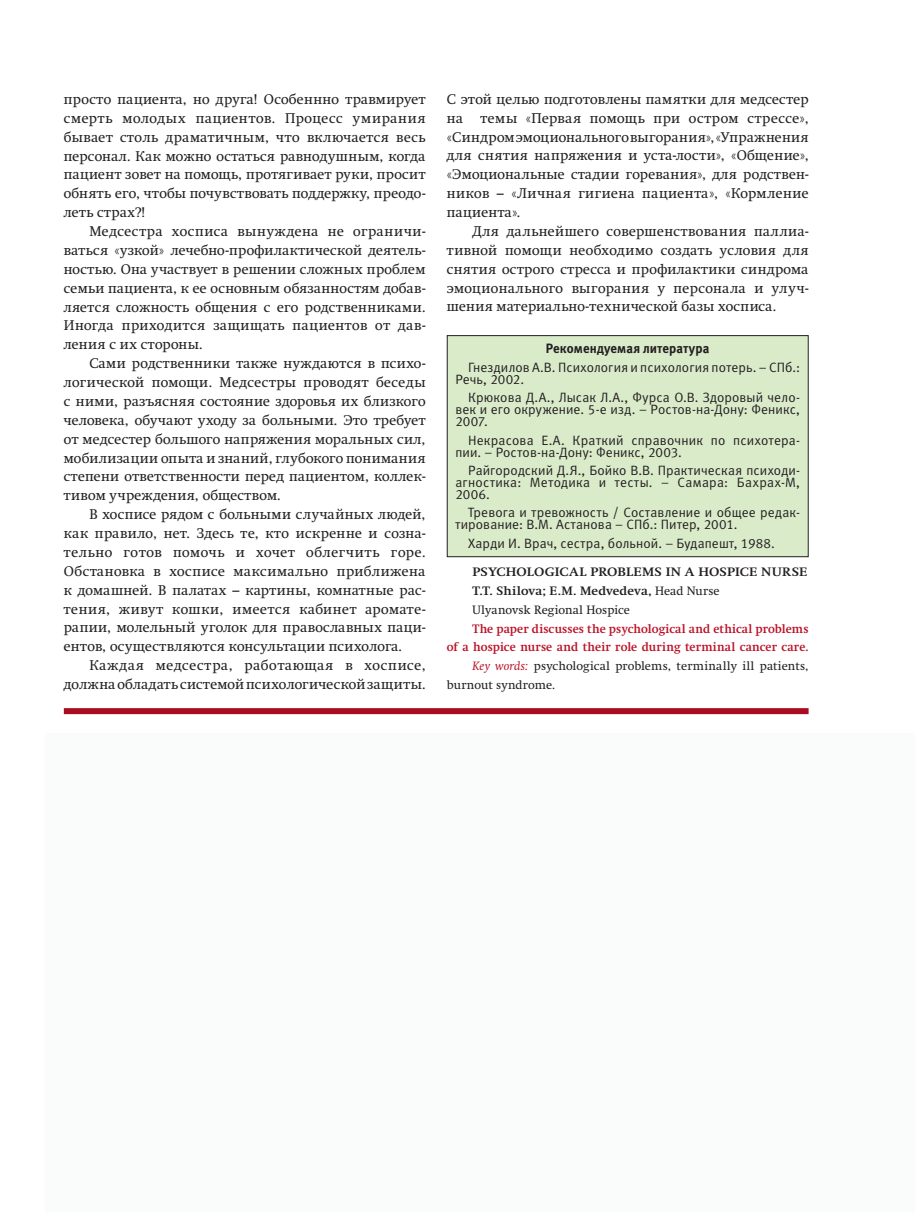
<style>
.page{position:relative;width:915px;height:1212px;background:#fff}
.page>*{position:absolute;margin:0;border:0;box-sizing:border-box;transform-origin:0 0}
.t1{font:13.95px/18.9px "Swift C";letter-spacing:.03em;color:#231f20;text-align:justify}
.t2{font:13.5px/12px "Meta C";letter-spacing:.01em;color:#231f20}
.t3{font:700 13.5px "Meta C";letter-spacing:.01em;color:#231f20;scale:.96 1}
.t4{font:700 12px "Swift C";letter-spacing:.015em;color:#ba1127;scale:.95 1}
.t5{font:700 12px/18.9px "Swift C";letter-spacing:.01em;color:#231f20;scale:1.11 1}
.t6{font:12px "Swift C";letter-spacing:.015em;color:#231f20}
.s1{font-weight:400}
.s2{font-style:italic;color:#ba1127}
</style>
<div class="page">
<div style="left:447px;top:336px;width:360px;height:221px;background:#daebca"></div>
<div style="left:446px;top:335px;width:362px;height:222px;border:1px solid #231f20"></div>
<div style="left:64px;top:708px;width:744px;height:6px;background:#a90c20"></div>
<div style="left:46px;top:733px;width:868px;height:479px;background:#fafbfb"></div>
<p class="t1" style="left:64px;top:90px;width:363px">просто пациента, но друга! Особеннно травмирует смерть молодых пациентов. Процесс умирания бывает столь драматичным, что включается весь персонал. Как можно остаться равнодушным, когда пациент зовет на помощь, протягивает руки, просит обнять его, чтобы почувствовать поддержку, преодо&shy;леть страх?!</p>
<p class="t1" style="left:64px;top:222px;width:363px;text-indent:26px">Медсестра хосписа вынуждена не ограничи&shy;ваться «узкой» лечебно-профилактической деятель&shy;ностью. Она участвует в решении сложных проблем семьи пациента, к ее основным обязанностям добав&shy;ляется сложность общения с его родственниками.<br>Иногда приходится защищать пациентов от дав&shy;ления с их стороны.</p>
<p class="t1" style="left:64px;top:354px;width:363px;text-indent:26px">Сами родственники также нуждаются в психо&shy;логической помощи. Медсестры проводят беседы с ними, разъясняя состояние здоровья их близкого человека, обучают уходу за больными. Это требует от медсестер большого напряжения моральных сил, мобилизации опыта и знаний, глубокого понимания степени ответственности перед пациентом, коллек&shy;тивом учреждения, обществом.</p>
<p class="t1" style="left:64px;top:505px;width:363px;text-indent:26px">В хосписе рядом с больными случайных людей, как правило, нет. Здесь те, кто искренне и созна&shy;тельно готов помочь и хочет облегчить горе.<br>Обстановка в хосписе максимально приближена к домашней. В палатах – картины, комнатные рас&shy;тения, живут кошки, имеется кабинет аромате&shy;рапии, молельный уголок для православных паци&shy;ентов, осуществляются консультации психолога.</p>
<p class="t1" style="left:64px;top:656px;width:363px;text-align:right">Каждая медсестра, работающая в хосписе, должна обладать системой психологической защиты.</p>
<p class="t1" style="left:446px;top:90px;width:363px">С этой целью подготовлены памятки для медсестер на темы «Первая помощь при остром стрессе», «Синдром эмоционального выгорания», «Упражнения для снятия напряжения и уста-лости», «Общение», «Эмоциональные стадии горевания», для родствен&shy;ников – «Личная гигиена пациента», «Кормление пациента».</p>
<p class="t1" style="left:446px;top:222px;width:363px;text-indent:26px">Для дальнейшего совершенствования паллиа&shy;тивной помощи необходимо создать условия для снятия острого стресса и профилактики синдрома эмоционального выгорания у персонала и улуч&shy;шения материально-технической базы хосписа.</p>
<p class="t3" style="left:545px;top:341px;width:172px">Рекомендуемая литература</p>
<p class="t2" style="left:455px;top:361px;width:346px;text-indent:13px">Гнездилов А.В. Психология и психология потерь. – СПб.:<br>Речь, 2002.</p>
<p class="t2" style="left:455px;top:391px;width:346px;text-align:justify;text-indent:13px">Крюкова Д.А., Лысак Л.А., Фурса О.В. Здоровый чело&shy;век и его окружение. 5-е изд. – Ростов-на-Дону: Феникс, 2007.</p>
<p class="t2" style="left:455px;top:434px;width:346px;text-indent:13px">Некрасова Е.А. Краткий справочник по психотера&shy;пии. – Ростов-на-Дону: Феникс, 2003.</p>
<p class="t2" style="left:455px;top:464px;width:346px;text-align:justify;text-indent:13px">Райгородский Д.Я., Бойко В.В. Практическая психоди&shy;агностика: Методика и тесты. – Самара: Бахрах-М, 2006.</p>
<p class="t2" style="left:455px;top:507px;width:346px;text-indent:13px">Тревога и тревожность / Составление и общее редак&shy;тирование: В.М. Астанова – СПб.: Питер, 2001.</p>
<p class="t2" style="left:468px;top:537px;width:308px">Харди И. Врач, сестра, больной. – Будапешт, 1988.</p>
<p class="t5" style="left:472px;top:562px;width:303px">PSYCHOLOGICAL PROBLEMS IN A HOSPICE NURSE<br>T.T. Shilova; E.M. Medvedeva, <span class="s1">Head Nurse<br>Ulyanovsk Regional Hospice</span></p>
<p class="t4" style="left:472px;top:621px;width:355px">The paper discusses the psychological and ethical problems</p>
<p class="t4" style="left:446px;top:640px;width:382px">of a hospice nurse and their role during terminal cancer care.</p>
<p class="t6" style="left:472px;top:659px;width:337px"><span class="s2">Key words:</span> psychological problems, terminally ill patients,</p>
<p class="t6" style="left:446px;top:678px;width:110px">burnout syndrome.</p>
</div>
